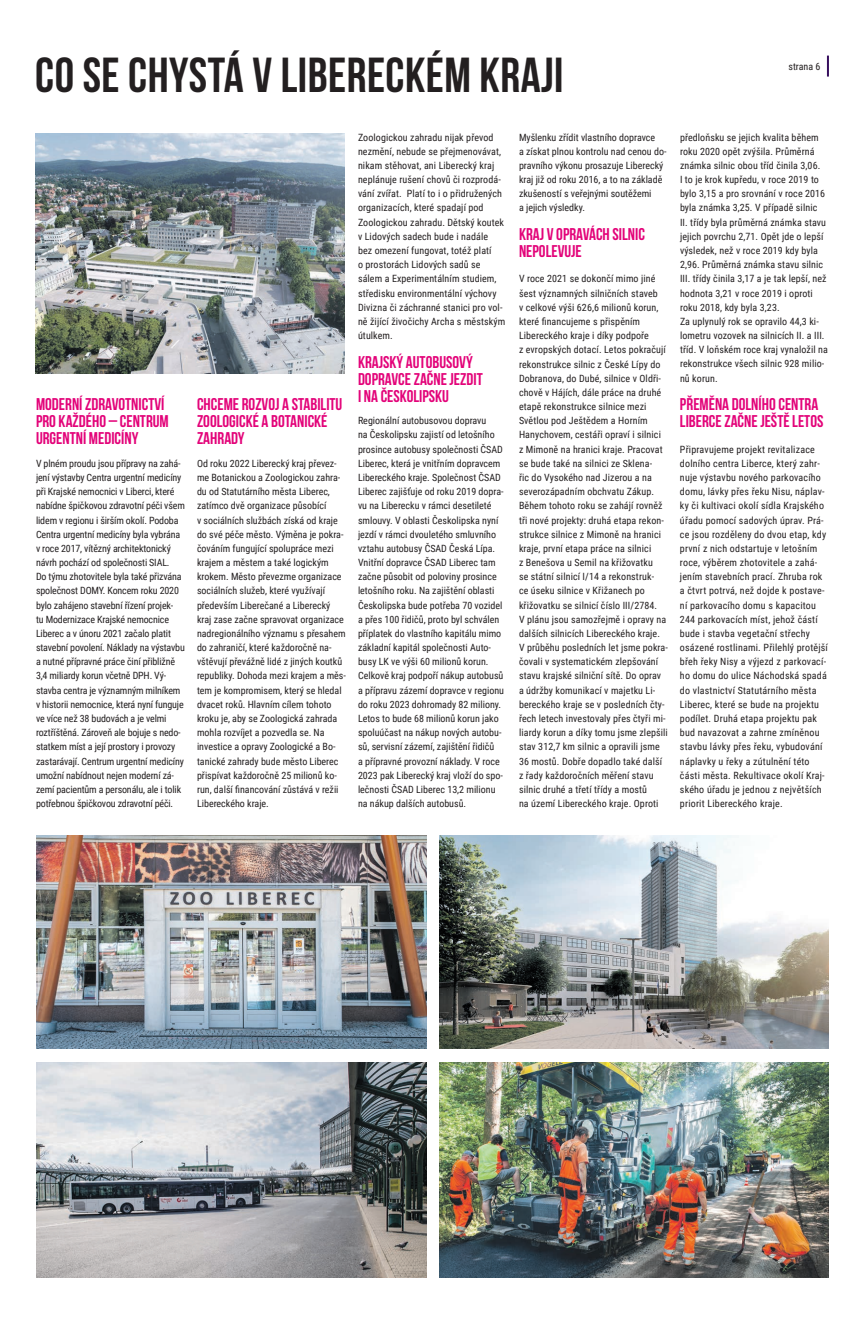
<style>
.page{position:relative;width:865px;height:1333px;background:#fff}
.page>*{position:absolute;margin:0;border:0;box-sizing:border-box;transform-origin:0 0}
.t1{font:700 49.1px "Bebas Neue";letter-spacing:.01em;color:#231f20}
.t2{font:700 17px/17px "Bebas Neue";color:#e30379}
.t3{font:10px/14.2px "Roboto Condensed";color:#231f20}
.t4{font:10px/14.2px "Roboto Condensed";letter-spacing:.02em;color:#231f20}
</style>
<div class="page">
<hr style="left:827px;top:56px;width:2px;height:21px;background:#370f5e">
<img style="left:35px;top:133px;width:310px;height:240px">
<img style="left:36px;top:835px;width:390px;height:213px">
<img style="left:439px;top:835px;width:390px;height:213px">
<img style="left:36px;top:1062px;width:390px;height:215px">
<img style="left:439px;top:1062px;width:390px;height:215px">
<h1 class="t1" style="left:35px;top:48px;width:530px">CO SE CHYSTÁ V LIBERECKÉM KRAJI</h1>
<p class="t3" style="left:788px;top:59px;width:34px">strana 6</p>
<h2 class="t2" style="left:36px;top:395px;width:134px">MODERNÍ ZDRAVOTNICTVÍ<br>PRO KAŽDÉHO – CENTRUM<br>URGENTNÍ MEDICÍNY</h2>
<p class="t3" style="left:36px;top:456px;width:150px">V plném proudu jsou přípravy na zahá&shy;jení výstavby Centra urgentní medicíny při Krajské nemocnici v Liberci, které nabídne špičkovou zdravotní péči všem lidem v regionu i širším okolí. Podoba Centra urgentní medicíny byla vybrána v roce 2017, vítězný architektonický návrh pochází od společnosti SIAL.<br>Do týmu zhotovitele byla také přizvána společnost DOMY. Koncem roku 2020 bylo zahájeno stavební řízení projek-<br>tu Modernizace Krajské nemocnice Liberec a v únoru 2021 začalo platit stavební povolení. Náklady na výstavbu a nutné přípravné práce činí přibližně 3,4 miliardy korun včetně DPH. Vý&shy;stavba centra je významným milníkem v historii nemocnice, která nyní funguje ve více než 38 budovách a je velmi roztříštěná. Zároveň ale bojuje s nedo&shy;statkem míst a její prostory i provozy zastarávají. Centrum urgentní medicíny umožní nabídnout nejen moderní zá&shy;zemí pacientům a personálu, ale i tolik potřebnou špičkovou zdravotní péči.</p>
<h2 class="t2" style="left:197px;top:395px;width:147px">CHCEME ROZVOJ A STABILITU<br>ZOOLOGICKÉ A BOTANICKÉ<br>ZAHRADY</h2>
<p class="t3" style="left:197px;top:456px;width:150px">Od roku 2022 Liberecký kraj převez&shy;me Botanickou a Zoologickou zahra&shy;du od Statutárního města Liberec, zatímco dvě organizace působící<br>v sociálních službách získá od kraje do své péče město. Výměna je pokra&shy;čováním fungující spolupráce mezi krajem a městem a také logickým krokem. Město převezme organizace sociálních služeb, které využívají především Liberečané a Liberecký kraj zase začne spravovat organizace nadregionálního významu s přesahem do zahraničí, které každoročně na&shy;vštěvují převážně lidé z jiných koutků republiky. Dohoda mezi krajem a měs&shy;tem je kompromisem, který se hledal dvacet roků. Hlavním cílem tohoto kroku je, aby se Zoologická zahrada mohla rozvíjet a pozvedla se. Na investice a opravy Zoologické a Bo&shy;tanické zahrady bude město Liberec přispívat každoročně 25 milionů ko&shy;run, další financování zůstává v režii Libereckého kraje.</p>
<p class="t3" style="left:358px;top:129px;width:149px">Zoologickou zahradu nijak převod nezmění, nebude se přejmenovávat, nikam stěhovat, ani Liberecký kraj neplánuje rušení chovů či rozprodá&shy;vání zvířat. Platí to i o přidružených organizacích, které spadají pod Zoologickou zahradu. Dětský koutek v Lidových sadech bude i nadále<br>bez omezení fungovat, totéž platí<br>o prostorách Lidových sadů se sálem a Experimentálním studiem, středisku environmentální výchovy Divizna či záchranné stanici pro vol&shy;ně žijící živočichy Archa s městským útulkem.</p>
<h2 class="t2" style="left:358px;top:353px;width:126px">KRAJSKÝ AUTOBUSOVÝ<br>DOPRAVCE ZAČNE JEZDIT<br>I NA ČESKOLIPSKU</h2>
<p class="t3" style="left:358px;top:413px;width:148px">Regionální autobusovou dopravu<br>na Českolipsku zajistí od letošního prosince autobusy společnosti ČSAD Liberec, která je vnitřním dopravcem Libereckého kraje. Společnost ČSAD Liberec zajišťuje od roku 2019 dopra&shy;vu na Liberecku v rámci desetileté smlouvy. V oblasti Českolipska nyní jezdí v rámci dvouletého smluvního vztahu autobusy ČSAD Česká Lípa.<br>Vnitřní dopravce ČSAD Liberec tam začne působit od poloviny prosince letošního roku. Na zajištění oblasti Českolipska bude potřeba 70 vozidel a přes 100 řidičů, proto byl schválen příplatek do vlastního kapitálu mimo základní kapitál společnosti Auto&shy;busy LK ve výši 60 milionů korun.<br>Celkově kraj podpoří nákup autobusů a přípravu zázemí dopravce v regionu do roku 2023 dohromady 82 miliony.<br>Letos to bude 68 milionů korun jako spoluúčast na nákup nových autobu&shy;sů, servisní zázemí, zajištění řidičů<br>a přípravné provozní náklady. V roce 2023 pak Liberecký kraj vloží do spo&shy;lečnosti ČSAD Liberec 13,2 milionu na nákup dalších autobusů.</p>
<p class="t3" style="left:519px;top:129px;width:149px">Myšlenku zřídit vlastního dopravce<br>a získat plnou kontrolu nad cenou do&shy;pravního výkonu prosazuje Liberecký kraj již od roku 2016, a to na základě zkušeností s veřejnými soutěžemi<br>a jejich výsledky.</p>
<h2 class="t2" style="left:519px;top:225px;width:127px">KRAJ V OPRAVÁCH SILNIC<br>NEPOLEVUJE</h2>
<p class="t3" style="left:519px;top:271px;width:150px">V roce 2021 se dokončí mimo jiné šest významných silničních staveb<br>v celkové výši 626,6 milionů korun, které financujeme s přispěním Libereckého kraje i díky podpoře<br>z evropských dotací. Letos pokračují rekonstrukce silnic z České Lípy do Dobranova, do Dubé, silnice v Oldři&shy;chově v Hájích, dále práce na druhé etapě rekonstrukce silnice mezi Světlou pod Ještědem a Horním Hanychovem, cestáři opraví i silnici<br>z Mimoně na hranici kraje. Pracovat se bude také na silnici ze Sklena-<br>řic do Vysokého nad Jizerou a na severozápadním obchvatu Zákup.<br>Během tohoto roku se zahájí rovněž tři nové projekty: druhá etapa rekon&shy;strukce silnice z Mimoně na hranici kraje, první etapa práce na silnici<br>z Benešova u Semil na křižovatku<br>se státní silnicí I/14 a rekonstruk-<br>ce úseku silnice v Křižanech po křižovatku se silnicí číslo III/2784.<br>V plánu jsou samozřejmě i opravy na dalších silnicích Libereckého kraje.<br>V průběhu posledních let jsme pokra&shy;čovali v systematickém zlepšování stavu krajské silniční sítě. Do oprav a údržby komunikací v majetku Li&shy;bereckého kraje se v posledních čty&shy;řech letech investovaly přes čtyři mi&shy;liardy korun a díky tomu jsme zlepšili stav 312,7 km silnic a opravili jsme 36 mostů. Dobře dopadlo také další z řady každoročních měření stavu silnic druhé a třetí třídy a mostů<br>na území Libereckého kraje. Oproti</p>
<p class="t3" style="left:680px;top:129px;width:149px">předloňsku se jejich kvalita během roku 2020 opět zvýšila. Průměrná známka silnic obou tříd činila 3,06.<br>I to je krok kupředu, v roce 2019 to bylo 3,15 a pro srovnání v roce 2016 byla známka 3,25. V případě silnic<br>II. třídy byla průměrná známka stavu jejich povrchu 2,71. Opět jde o lepší výsledek, než v roce 2019 kdy byla 2,96. Průměrná známka stavu silnic III. třídy činila 3,17 a je tak lepší, než hodnota 3,21 v roce 2019 i oproti roku 2018, kdy byla 3,23.<br>Za uplynulý rok se opravilo 44,3 ki&shy;lometru vozovek na silnicích II. a III. tříd. V loňském roce kraj vynaložil na rekonstrukce všech silnic 928 milio&shy;nů korun.</p>
<h2 class="t2" style="left:680px;top:395px;width:145px">PŘEMĚNA DOLNÍHO CENTRA<br>LIBERCE ZAČNE JEŠTĚ LETOS</h2>
<p class="t4" style="left:680px;top:441px;width:149px">Připravujeme projekt revitalizace dolního centra Liberce, který zahr&shy;nuje výstavbu nového parkovacího domu, lávky přes řeku Nisu, náplav&shy;ky či kultivaci okolí sídla Krajského úřadu pomocí sadových úprav. Prá&shy;ce jsou rozděleny do dvou etap, kdy první z nich odstartuje v letošním roce, výběrem zhotovitele a zahá&shy;jením stavebních prací. Zhruba rok a čtvrt potrvá, než dojde k postave&shy;ní parkovacího domu s kapacitou 244 parkovacích míst, jehož částí bude i stavba vegetační střechy osázené rostlinami. Přilehlý protější břeh řeky Nisy a výjezd z parkovací&shy;ho domu do ulice Náchodská spadá do vlastnictví Statutárního města Liberec, které se bude na projektu podílet. Druhá etapa projektu pak bud navazovat a zahrne zmíněnou stavbu lávky přes řeku, vybudování náplavky u řeky a zútulnění této části města. Rekultivace okolí Kraj&shy;ského úřadu je jednou z největších priorit Libereckého kraje.</p>
</div>
